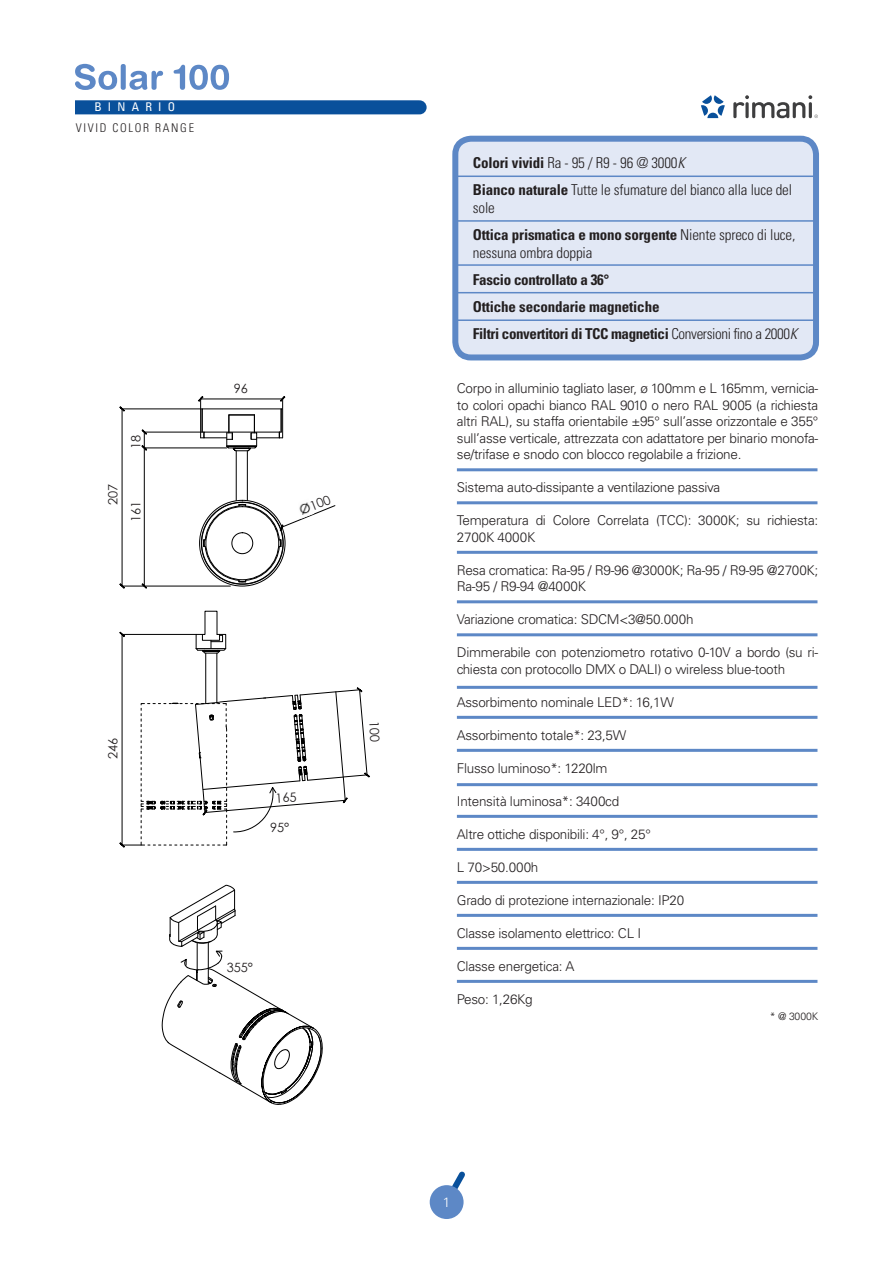
<style>
.page{position:relative;width:893px;height:1263px;background:#fff}
.page>*{position:absolute;margin:0;border:0;box-sizing:border-box;transform-origin:0 0}
.t1{font:300 condensed 15px/18px "Univers LT Std";letter-spacing:-.01em;color:#231f20}
.t2{font:700 condensed 15px "Univers LT Std";letter-spacing:-.02em;color:#231f20}
.t3{font:300 13.5px/16.5px "Univers LT Std";letter-spacing:-.02em;color:#231f20}
.t4{font:300 13.5px "Univers LT Std";color:#fff}
.t5{font:12.75px "Century Gothic";color:#231f20}
.t6{font:300 condensed 12px "Univers LT Std";letter-spacing:.14em;color:#231f20}
.t7{font:condensed 12px "Univers LT Std";letter-spacing:.52em;color:#fff}
.t8{font:300 10.5px "Univers LT Std";letter-spacing:-.01em;color:#231f20}
.s1{font-weight:700}
.s2{font-style:italic}
.s3{font-weight:300}
.s4{font-weight:300;font-style:italic}
</style>
<div class="page">
<div style="left:455px;top:139px;width:361px;height:218px;background:#e2e8f5;border-radius:16px"></div>
<div style="left:452px;top:136px;width:367px;height:224px;border:6px solid #5d88c6;border-radius:16px"></div>
<hr style="left:455px;top:176px;width:360px;height:1px;background:#5d88c6">
<hr style="left:455px;top:220px;width:360px;height:2px;background:#5d88c6">
<hr style="left:455px;top:264px;width:360px;height:2px;background:#5d88c6">
<hr style="left:455px;top:292px;width:360px;height:1px;background:#5d88c6">
<hr style="left:455px;top:319px;width:360px;height:2px;background:#5d88c6">
<hr style="left:457px;top:468px;width:360px;height:3px;background:#5d88c6">
<hr style="left:457px;top:501px;width:360px;height:3px;background:#5d88c6">
<hr style="left:457px;top:551px;width:360px;height:3px;background:#5d88c6">
<hr style="left:457px;top:600px;width:360px;height:3px;background:#5d88c6">
<hr style="left:457px;top:633px;width:360px;height:3px;background:#5d88c6">
<hr style="left:457px;top:686px;width:360px;height:3px;background:#5d88c6">
<hr style="left:457px;top:716px;width:360px;height:3px;background:#5d88c6">
<hr style="left:457px;top:749px;width:360px;height:3px;background:#5d88c6">
<hr style="left:457px;top:783px;width:360px;height:3px;background:#5d88c6">
<hr style="left:457px;top:815px;width:360px;height:3px;background:#5d88c6">
<hr style="left:457px;top:848px;width:360px;height:3px;background:#5d88c6">
<hr style="left:457px;top:881px;width:360px;height:3px;background:#5d88c6">
<hr style="left:457px;top:914px;width:360px;height:3px;background:#5d88c6">
<hr style="left:457px;top:947px;width:360px;height:3px;background:#5d88c6">
<hr style="left:457px;top:980px;width:360px;height:3px;background:#5d88c6">
<svg style="left:75px;top:100px;width:352px;height:14px;background:#0f549d"></svg>
<svg style="left:701px;top:95px;width:24px;height:23px"></svg>
<svg style="left:733px;top:95px;width:85px;height:23px"></svg>
<svg style="left:432px;top:1171px;width:33px;height:48px"></svg>
<div style="left:430px;top:1185px;width:34px;height:34px;background:#5d88c6;border-radius:50%"></div>
<svg style="left:75px;top:64px;width:154px;height:26px"></svg>
<hr style="left:121px;top:634px;width:75px;height:1px;background:#000">
<hr style="left:122px;top:634px;width:1px;height:211px;background:#000">
<svg style="left:119px;top:631px;width:6px;height:6px"></svg>
<svg style="left:161px;top:884px;width:162px;height:221px"></svg>
<svg style="left:119px;top:396px;width:216px;height:193px"></svg>
<svg style="left:119px;top:687px;width:251px;height:161px"></svg>
<p class="t7" style="left:94px;top:99px;width:82px">BINARIO</p>
<p class="t6" style="left:76px;top:120px;width:120px">VIVID COLOR RANGE</p>
<p class="t5" style="left:127px;top:449px;width:16px;rotate:-90deg">18</p>
<p class="t5" style="left:104px;top:505px;width:23px;rotate:-90deg">207</p>
<p class="t5" style="left:127px;top:522px;width:23px;rotate:-90deg">161</p>
<p class="t5" style="left:234px;top:380px;width:16px">96</p>
<p class="t5" style="left:104px;top:759px;width:23px;rotate:-90deg">246</p>
<p class="t5" style="left:270px;top:819px;width:21px">95°</p>
<p class="t5" style="left:227px;top:958px;width:28px">355°</p>
<p class="t1" style="left:473px;top:153px;width:214px"><span class="s1">Colori vividi</span> Ra - 95 / R9 - 96 @ 3000<span class="s2">K</span></p>
<p class="t1" style="left:473px;top:180px;width:321px"><span class="s1">Bianco naturale</span> Tutte le sfumature del bianco alla luce del sole</p>
<p class="t1" style="left:473px;top:225px;width:324px"><span class="s1">Ottica prismatica e mono sorgente</span> Niente spreco di luce, nessuna ombra doppia</p>
<p class="t2" style="left:473px;top:270px;width:138px">Fascio controllato a 36°</p>
<p class="t2" style="left:473px;top:297px;width:188px">Ottiche secondarie magnetiche</p>
<p class="t2" style="left:473px;top:324px;width:326px">Filtri convertitori di TCC magnetici <span class="s3">Conversioni fino a 2000</span><span class="s4">K</span></p>
<p class="t3" style="left:457px;top:380px;width:363px;text-align:justify">Corpo in alluminio tagliato laser, ø 100mm e L 165mm, vernicia&shy;to colori opachi bianco RAL 9010 o nero RAL 9005 (a richiesta altri RAL), su staffa orientabile ±95° sull’asse orizzontale e 355° sull’asse verticale, attrezzata con adattatore per binario monofa&shy;se/trifase e snodo con blocco regolabile a frizione.</p>
<p class="t3" style="left:457px;top:479px;width:265px">Sistema auto-dissipante a ventilazione passiva</p>
<p class="t3" style="left:457px;top:512px;width:363px">Temperatura di Colore Correlata (TCC): 3000K; su richiesta:<br>2700K 4000K</p>
<p class="t3" style="left:457px;top:562px;width:363px">Resa cromatica: Ra-95 / R9-96 @3000K; Ra-95 / R9-95 @2700K;<br>Ra-95 / R9-94 @4000K</p>
<p class="t3" style="left:457px;top:611px;width:238px">Variazione cromatica: SDCM&lt;3@50.000h</p>
<p class="t3" style="left:457px;top:644px;width:363px">Dimmerabile con potenziometro rotativo 0-10V a bordo (su ri&shy;chiesta con protocollo DMX o DALI) o wireless blue-tooth</p>
<p class="t3" style="left:457px;top:694px;width:219px">Assorbimento nominale LED*: 16,1W</p>
<p class="t3" style="left:457px;top:727px;width:171px">Assorbimento totale*: 23,5W</p>
<p class="t3" style="left:457px;top:760px;width:152px">Flusso luminoso*: 1220lm</p>
<p class="t3" style="left:457px;top:793px;width:164px">Intensità luminosa*: 3400cd</p>
<p class="t3" style="left:457px;top:826px;width:195px">Altre ottiche disponibili: 4°, 9°, 25°</p>
<p class="t3" style="left:457px;top:859px;width:83px">L 70&gt;50.000h</p>
<p class="t3" style="left:457px;top:892px;width:229px">Grado di protezione internazionale: IP20</p>
<p class="t3" style="left:457px;top:925px;width:186px">Classe isolamento elettrico: CL I</p>
<p class="t3" style="left:457px;top:958px;width:119px">Classe energetica: A</p>
<p class="t3" style="left:457px;top:991px;width:77px">Peso: 1,26Kg</p>
<p class="t8" style="left:770px;top:1010px;width:50px">* @ 3000K</p>
<p class="t4" style="left:443px;top:1194px;width:9px">1</p>
</div>
